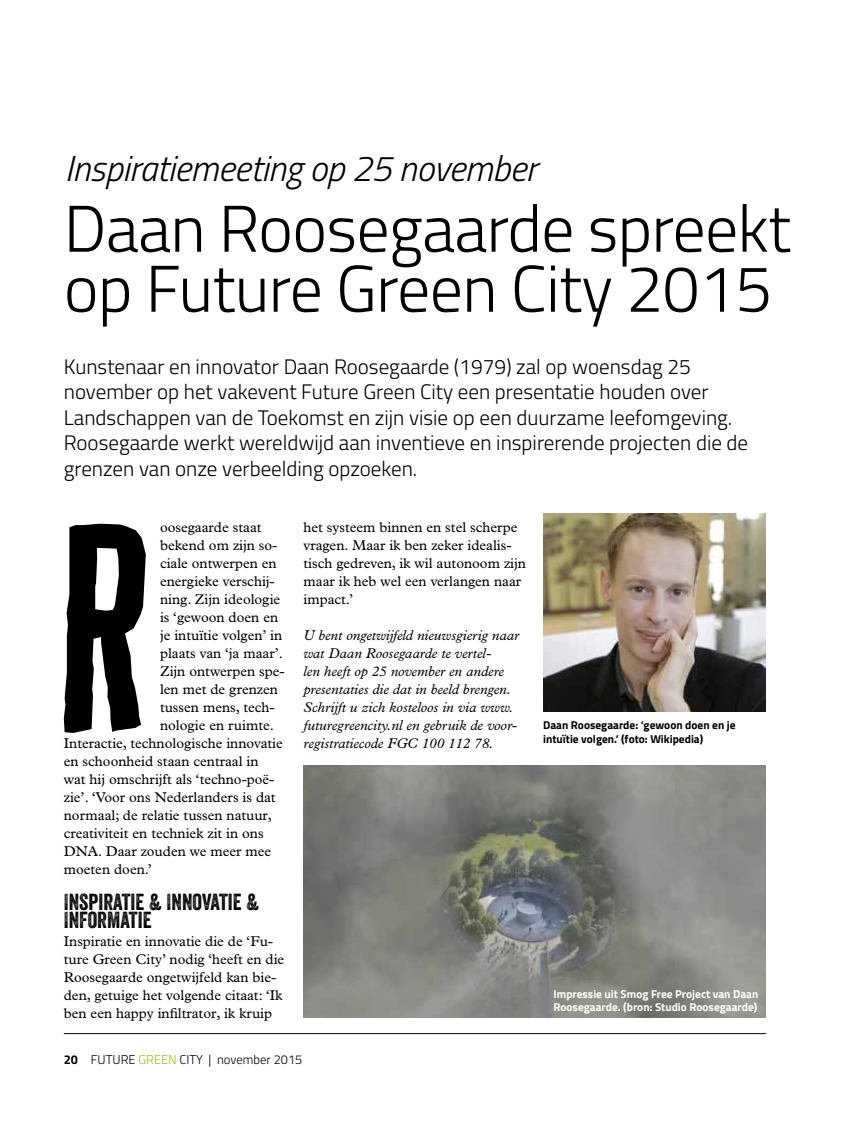
<style>
.page{position:relative;width:851px;height:1127px;background:#fff}
.page>*{position:absolute;margin:0;border:0;box-sizing:border-box;transform-origin:0 0}
.t1{font:277.95px "Darkheart";color:#000}
.t2{font:300 66px/60px "Titillium";letter-spacing:-.01em;color:#000}
.t3{font:italic 300 36px "Titillium";letter-spacing:-.01em;color:#000}
.t4{font:22.5px/18px "Veneer Two";color:#000}
.t5{font:300 21px/25.5px "Titillium";color:#000}
.t6{font:14.25px/18px "Plantin Std";color:#000}
.t7{font:italic 14.25px/18px "Plantin Std";color:#000}
.t8{font:300 12.75px "Titillium";color:#000}
.t9{font:700 11.4px/13.5px "Titillium";color:#fff}
.t10{font:700 11.4px/13.5px "Titillium";color:#000}
.s1{font-family:"Titillium Bold Upright";font-weight:400}
.s2{color:#95c11f}
</style>
<div class="page">
<img style="left:543px;top:514px;width:222px;height:198px">
<img style="left:303px;top:766px;width:462px;height:252px">
<hr style="left:64px;top:1033px;width:701px;height:1px;background:#000">
<h3 class="t3" style="left:65px;top:142px;width:473px">Inspiratiemeeting op 25 november</h3>
<h2 class="t2" style="left:64px;top:195px;width:728px">Daan Roosegaarde spreekt op Future Green City 2015</h2>
<p class="t5" style="left:64px;top:353px;width:685px">Kunstenaar en innovator Daan Roosegaarde (1979) zal op woensdag 25 november op het vakevent Future Green City een presentatie houden over Landschappen van de Toekomst en zijn visie op een duurzame leefomgeving.<br>Roosegaarde werkt wereldwijd aan inventieve en inspirerende projecten die de grenzen van onze verbeelding opzoeken.</p>
<h1 class="t1" style="left:55px;top:459px;width:89px">R</h1>
<p class="t6" style="left:160px;top:518px;width:103px">oosegaarde staat</p>
<p class="t6" style="left:160px;top:536px;width:119px">bekend om zijn so-</p>
<p class="t6" style="left:160px;top:554px;width:118px">ciale ontwerpen en</p>
<p class="t6" style="left:160px;top:572px;width:116px">energieke verschij-</p>
<p class="t6" style="left:160px;top:590px;width:122px">ning. Zijn ideologie</p>
<p class="t6" style="left:160px;top:608px;width:120px">is ‘gewoon doen en</p>
<p class="t6" style="left:160px;top:626px;width:124px">je intuïtie volgen’ in</p>
<p class="t6" style="left:160px;top:644px;width:125px">plaats van ‘ja maar’.</p>
<p class="t6" style="left:160px;top:662px;width:126px">Zijn ontwerpen spe-</p>
<p class="t6" style="left:160px;top:680px;width:119px">len met de grenzen</p>
<p class="t6" style="left:160px;top:698px;width:116px">tussen mens, tech-</p>
<p class="t6" style="left:160px;top:716px;width:115px">nologie en ruimte.</p>
<p class="t6" style="left:64px;top:734px;width:220px">Interactie, technologische innovatie</p>
<p class="t6" style="left:64px;top:752px;width:196px">en schoonheid staan centraal in</p>
<p class="t6" style="left:64px;top:770px;width:212px">wat hij omschrijft als ‘techno-poë-</p>
<p class="t6" style="left:64px;top:788px;width:213px">zie’. ‘Voor ons Nederlanders is dat</p>
<p class="t6" style="left:64px;top:806px;width:210px">normaal; de relatie tussen natuur,</p>
<p class="t6" style="left:64px;top:824px;width:201px">creativiteit en techniek zit in ons</p>
<p class="t6" style="left:64px;top:842px;width:209px">DNA. Daar zouden we meer mee</p>
<p class="t6" style="left:64px;top:860px;width:90px">moeten doen.’</p>
<h3 class="t4" style="left:64px;top:893px;width:197px">INSPIRATIE &amp; INNOVATIE &amp;<br>INFORMATIE</h3>
<p class="t6" style="left:64px;top:932px;width:222px">Inspiratie en innovatie die de ‘Fu&shy;ture Green City’ nodig ‘heeft en die Roosegaarde ongetwijfeld kan bie&shy;den, getuige het volgende citaat: ‘Ik ben een happy infiltrator, ik kruip</p>
<p class="t6" style="left:303px;top:518px;width:224px">het systeem binnen en stel scherpe vragen. Maar ik ben zeker idealis&shy;tisch gedreven, ik wil autonoom zijn maar ik heb wel een verlangen naar impact.’</p>
<p class="t7" style="left:303px;top:626px;width:217px">U bent ongetwijfeld nieuwsgierig naar wat Daan Roosegaarde te vertel-<br>len heeft op 25 november en andere presentaties die dat in beeld brengen.<br>Schrijft u zich kosteloos in via www. futuregreencity.nl en gebruik de voor&shy;registratiecode FGC 100 112 78.</p>
<p class="t8" style="left:64px;top:1050px;width:240px"><span class="s1">20</span> FUTURE <span class="s2">GREEN</span> CITY | november 2015</p>
<p class="t10" style="left:543px;top:718px;width:194px">Daan Roosegaarde: ‘gewoon doen en je intuïtie volgen.’ (foto: Wikipedia)</p>
<p class="t9" style="left:553px;top:986px;width:206px">Impressie uit Smog Free Project van Daan<br>Roosegaarde. (bron: Studio Roosegaarde)</p>
</div>
